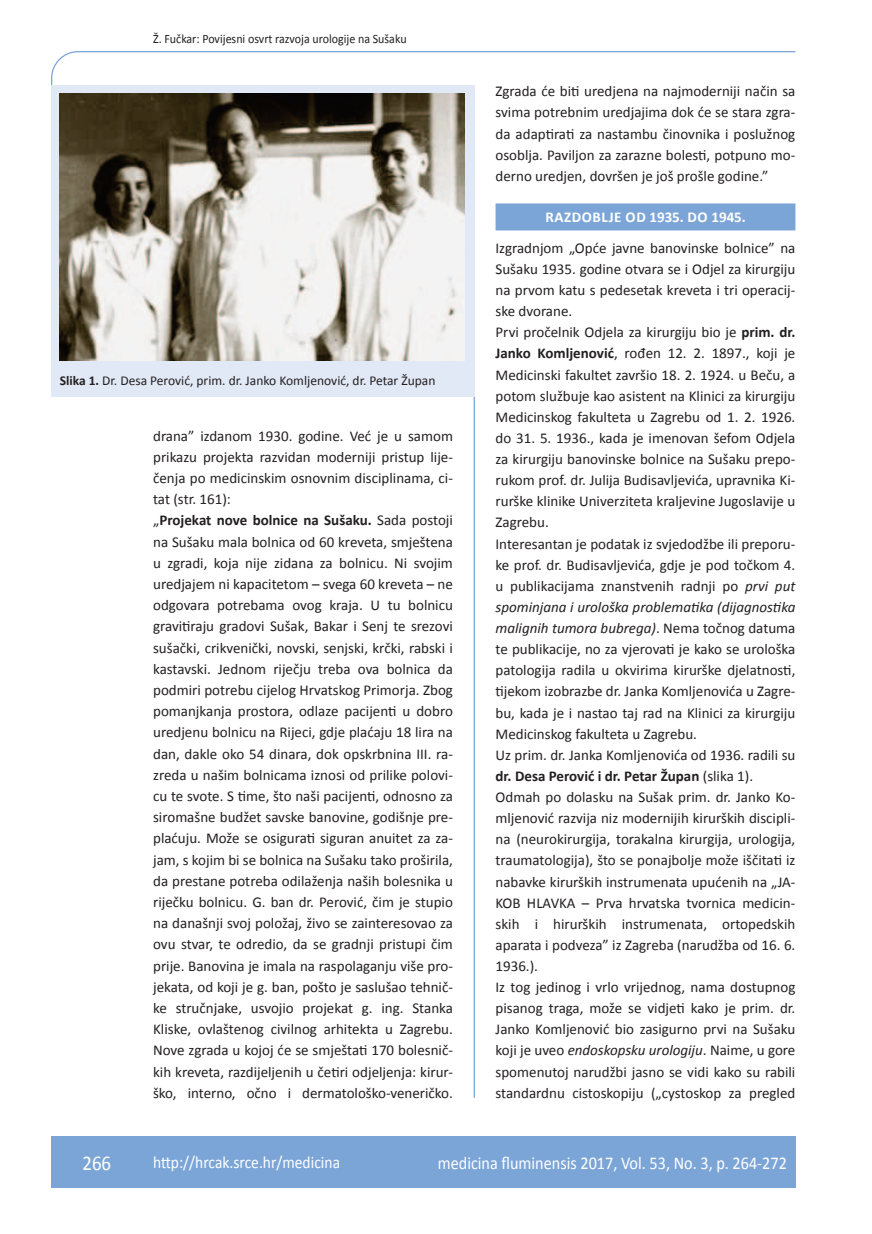
<style>
.page{position:relative;width:872px;height:1234px;background:#fff}
.page>*{position:absolute;margin:0;border:0;box-sizing:border-box;transform-origin:0 0}
.t1{font:21px "Calibri";color:#fff;scale:.9 1}
.t2{font:18px "Calibri";color:#fff;scale:.9 1}
.t3{font:17.25px "Calibri";color:#fff;scale:.9 1}
.t4{font:15px/21.1px "Calibri";color:#231f20}
.t5{font:700 15px "Calibri";letter-spacing:.04em;color:#fff}
.t6{font:13.5px "Calibri";color:#231f20}
.t7{font:12.75px "Calibri";color:#231f20;scale:.94 1}
.s1{font-weight:700}
.s2{font-style:italic}
</style>
<div class="page">
<svg style="left:51px;top:51px;width:745px;height:275px"></svg>
<hr style="left:473px;top:396px;width:2px;height:701px;background:#7ca5d7">
<div style="left:51px;top:1135px;width:744px;height:51px;background:#7ca5d7"></div>
<div style="left:495px;top:203px;width:300px;height:27px;background:#7ca5d7"></div>
<div style="left:51px;top:85px;width:423px;height:311px;background:#e1e9f6"></div>
<img style="left:60px;top:94px;width:405px;height:266px">
<p class="t7" style="left:153px;top:30px;width:271px">Ž. Fučkar: Povijesni osvrt razvoja urologije na Sušaku</p>
<p class="t6" style="left:60px;top:372px;width:377px"><span class="s1">Slika 1.</span> Dr. Desa Perović, prim. dr. Janko Komljenović, dr. Petar Župan</p>
<p class="t4" style="left:153px;top:424px;width:301px">drana” izdanom 1930. godine. Već je u samom prikazu projekta razvidan moderniji pristup lije&shy;čenja po medicinskim osnovnim disciplinama, ci&shy;tat (str. 161):<br>„<span class="s1">Projekat nove bolnice na Sušaku.</span> Sada postoji na Sušaku mala bolnica od 60 kreveta, smještena u zgradi, koja nije zidana za bolnicu. Ni svojim uredjajem ni kapacitetom – svega 60 kreveta – ne odgovara potrebama ovog kraja. U tu bolnicu gravitiraju gradovi Sušak, Bakar i Senj te srezovi sušački, crikvenički, novski, senjski, krčki, rabski i kastavski. Jednom riječju treba ova bolnica da podmiri potrebu cijelog Hrvatskog Primorja. Zbog pomanjkanja prostora, odlaze pacijenti u dobro uredjenu bolnicu na Rijeci, gdje plaćaju 18 lira na dan, dakle oko 54 dinara, dok opskrbnina III. ra&shy;zreda u našim bolnicama iznosi od prilike polovi&shy;cu te svote. S time, što naši pacijenti, odnosno za siromašne budžet savske banovine, godišnje pre&shy;plaćuju. Može se osigurati siguran anuitet za za&shy;jam, s kojim bi se bolnica na Sušaku tako proširila, da prestane potreba odilaženja naših bolesnika u riječku bolnicu. G. ban dr. Perović, čim je stupio na današnji svoj položaj, živo se zainteresovao za ovu stvar, te odredio, da se gradnji pristupi čim prije. Banovina je imala na raspolaganju više pro&shy;jekata, od koji je g. ban, pošto je saslušao tehnič&shy;ke stručnjake, usvojio projekat g. ing. Stanka Kliske, ovlaštenog civilnog arhitekta u Zagrebu.<br>Nove zgrada u kojoj će se smještati 170 bolesnič&shy;kih kreveta, razdijeljenih u četiri odjeljenja: kirur&shy;ško, interno, očno i dermatološko-veneričko.</p>
<p class="t4" style="left:495px;top:80px;width:301px;text-align:justify">Zgrada će biti uredjena na najmoderniji način sa svima potrebnim uredjajima dok će se stara zgra&shy;da adaptirati za nastambu činovnika i poslužnog osoblja. Paviljon za zarazne bolesti, potpuno mo&shy;derno uredjen, dovršen je još prošle godine.”</p>
<p class="t5" style="left:545px;top:208px;width:202px">RAZDOBLJE OD 1935. DO 1945.</p>
<p class="t4" style="left:495px;top:236px;width:301px">Izgradnjom „Opće javne banovinske bolnice” na Sušaku 1935. godine otvara se i Odjel za kirurgiju na prvom katu s pedesetak kreveta i tri operacij&shy;ske dvorane.<br>Prvi pročelnik Odjela za kirurgiju bio je <span class="s1">prim. dr.<br>Janko Komljenović</span>, rođen 12. 2. 1897., koji je Medicinski fakultet završio 18. 2. 1924. u Beču, a potom službuje kao asistent na Klinici za kirurgiju Medicinskog fakulteta u Zagrebu od 1. 2. 1926. do 31. 5. 1936., kada je imenovan šefom Odjela za kirurgiju banovinske bolnice na Sušaku prepo&shy;rukom prof. dr. Julija Budisavljevića, upravnika Ki&shy;rurške klinike Univerziteta kraljevine Jugoslavije u Zagrebu.<br>Interesantan je podatak iz svjedodžbe ili preporu&shy;ke prof. dr. Budisavljevića, gdje je pod točkom 4. u publikacijama znanstvenih radnji po <span class="s2">prvi put spominjana i urološka problematika (dijagnostika malignih tumora bubrega)</span>. Nema točnog datuma te publikacije, no za vjerovati je kako se urološka patologija radila u okvirima kirurške djelatnosti, tijekom izobrazbe dr. Janka Komljenovića u Zagre&shy;bu, kada je i nastao taj rad na Klinici za kirurgiju Medicinskog fakulteta u Zagrebu.<br>Uz prim. dr. Janka Komljenovića od 1936. radili su <span class="s1">dr. Desa Perović i dr. Petar Župan</span> (slika 1).<br>Odmah po dolasku na Sušak prim. dr. Janko Ko&shy;mljenović razvija niz modernijih kirurških discipli&shy;na (neurokirurgija, torakalna kirurgija, urologija, traumatologija), što se ponajbolje može iščitati iz nabavke kirurških instrumenata upućenih na „JA-KOB HLAVKA – Prva hrvatska tvornica medicin&shy;skih i hirurških instrumenata, ortopedskih aparata i podveza” iz Zagreba (narudžba od 16. 6.<br>1936.).<br>Iz tog jedinog i vrlo vrijednog, nama dostupnog pisanog traga, može se vidjeti kako je prim. dr.<br>Janko Komljenović bio zasigurno prvi na Sušaku koji je uveo <span class="s2">endoskopsku urologiju</span>. Naime, u gore spomenutoj narudžbi jasno se vidi kako su rabili standardnu cistoskopiju („cystoskop za pregled</p>
<h1 class="t1" style="left:82px;top:1149px;width:33px">266</h1>
<p class="t3" style="left:153px;top:1150px;width:209px">http://hrcak.srce.hr/medicina</p>
<p class="t2" style="left:438px;top:1151px;width:389px">medicina fluminensis 2017, Vol. 53, No. 3, p. 264-272</p>
</div>
